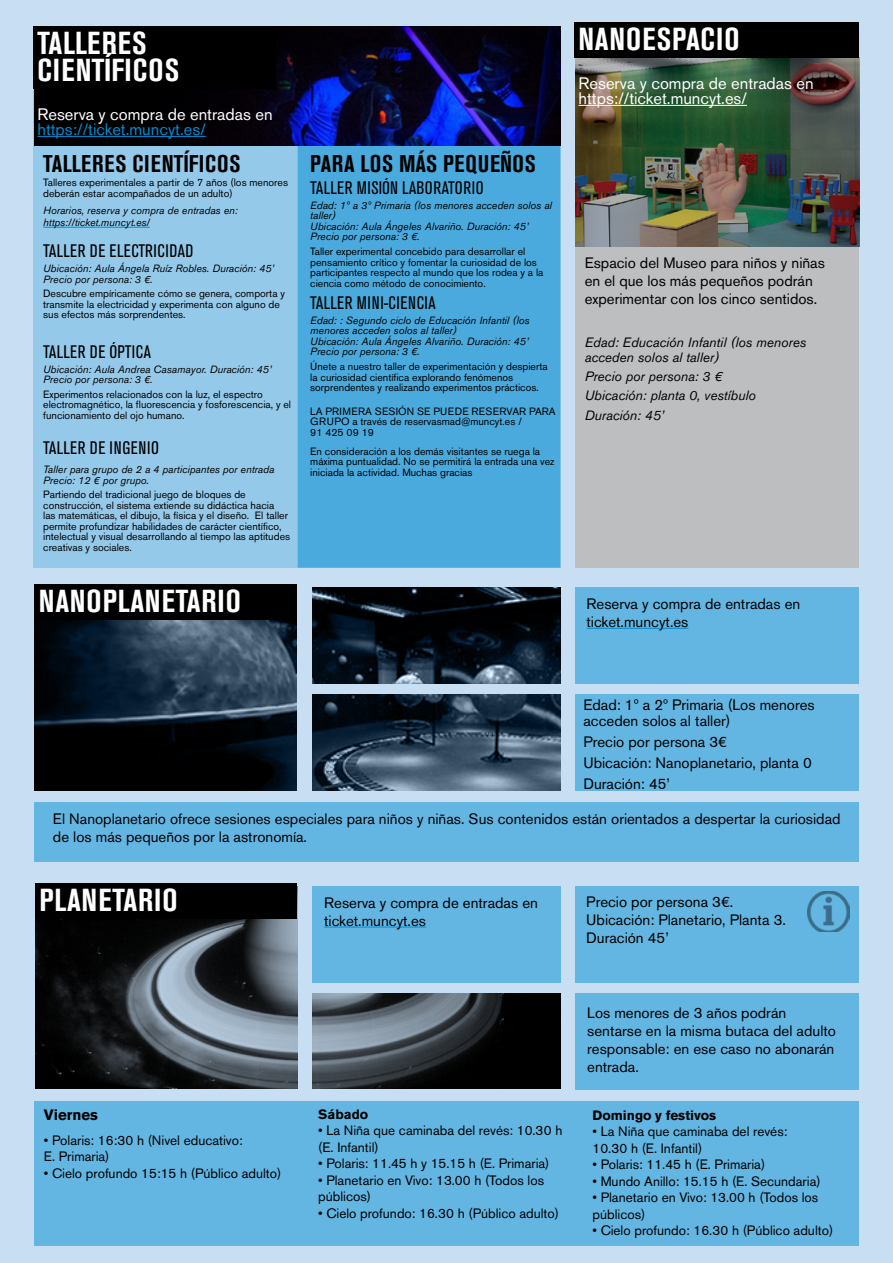
<style>
.page{position:relative;width:893px;height:1263px;background:#c7def3}
.page>*{position:absolute;margin:0;border:0;box-sizing:border-box;transform-origin:0 0}
.titulo{font:700 condensed 31.5px/27px "Akzidenz Grotesk BE";letter-spacing:.02em;color:#fff}
.taller{font:700 condensed 24px "Akzidenz Grotesk BE";letter-spacing:.02em;color:#000}
.subtitulo{font:condensed 18px "Akzidenz Grotesk BE";letter-spacing:.02em;color:#000}
.textos_taller{font:condensed 18px "Akzidenz Grotesk BE";letter-spacing:.03em;color:#000}
.textos_taller-2{font:16.5px/15px "Akzidenz Grotesk BE";color:#fff}
.textos_taller-3{font:15px/18px "Akzidenz Grotesk BE";color:#000}
.textos_taller-4{font:700 15px "Akzidenz Grotesk BE";color:#000}
.textos_taller-5{font:13.5px/16.5px "Akzidenz Grotesk BE";color:#000}
.aula_taller{font:italic 13.5px/15px "Akzidenz Grotesk BE";color:#000}
.textos_taller-6{font:700 13.5px "Akzidenz Grotesk BE";color:#000}
.aula_taller-2{font:10.5px/10.5px "Akzidenz Grotesk BE";color:#000}
.textos_taller-7{font:10.5px/10.5px "Akzidenz Grotesk BE";color:#000}
.aula_taller-3{font:italic 10.5px/10.5px "Akzidenz Grotesk BE";color:#000}
.taller-2{font:10.5px/10.5px "Akzidenz Grotesk BE";color:#000}
.taller-3{font:italic 10.5px "Akzidenz Grotesk BE";color:#000}
.s1{color:#008cd2}
.s2{color:#000101}
</style>
<div class="page">
<div style="left:575px;top:587px;width:283px;height:97px;background:#63b5e2"></div>
<div style="left:575px;top:694px;width:283px;height:97px;background:#63b5e2"></div>
<img style="left:312px;top:587px;width:248px;height:97px">
<hr style="left:586px;top:628px;width:102px;height:1px;background:#008cd2">
<div style="left:34px;top:803px;width:824px;height:59px;background:#63b5e2"></div>
<img style="left:35px;top:620px;width:262px;height:170px">
<img style="left:312px;top:694px;width:248px;height:96px">
<div style="left:35px;top:584px;width:262px;height:36px;background:#000"></div>
<svg style="left:33px;top:89px;width:527px;height:479px;background:#6fb9e3"></svg>
<hr style="left:43px;top:227px;width:107px;height:1px;background:#008cd2">
<div style="left:34px;top:26px;width:526px;height:119px;background:#000"></div>
<img style="left:151px;top:26px;width:409px;height:119px">
<div style="left:33px;top:26px;width:243px;height:63px;background:#000"></div>
<hr style="left:37px;top:136px;width:169px;height:1px;background:#008cd2">
<div style="left:575px;top:886px;width:284px;height:96px;background:#63b5e2"></div>
<div style="left:575px;top:993px;width:284px;height:96px;background:#63b5e2"></div>
<div style="left:313px;top:886px;width:248px;height:96px;background:#63b5e2"></div>
<div style="left:35px;top:1101px;width:824px;height:145px;background:#63b5e2"></div>
<img style="left:35px;top:919px;width:262px;height:170px">
<img style="left:313px;top:993px;width:248px;height:96px">
<div style="left:35px;top:883px;width:262px;height:36px;background:#000"></div>
<img style="left:807px;top:892px;width:43px;height:40px">
<hr style="left:324px;top:927px;width:102px;height:1px;background:#008cd2">
<div style="left:576px;top:57px;width:283px;height:511px;background:#bcbec0"></div>
<img style="left:575px;top:58px;width:284px;height:189px">
<div style="left:574px;top:22px;width:285px;height:36px;background:#000"></div>
<hr style="left:578px;top:105px;width:169px;height:1px;background:#fff">
<p class="titulo" style="left:37px;top:30px;width:143px">TALLERES<br>CIENTÍFICOS</p>
<p class="textos_taller-2" style="left:37px;top:107px;width:237px">Reserva y compra de entradas en <span class="s1">https://ticket.muncyt.es/</span></p>
<p class="taller" style="left:43px;top:150px;width:199px">TALLERES CIENTÍFICOS</p>
<p class="taller-2" style="left:43px;top:178px;width:246px">Talleres experimentales a partir de 7 años (los menores deberán estar acompañados de un adulto)</p>
<p class="taller-3" style="left:43px;top:204px;width:196px">Horarios, reserva y compra de entradas en:</p>
<p class="taller-3" style="left:43px;top:216px;width:108px">https://ticket.muncyt.es/</p>
<p class="subtitulo" style="left:43px;top:241px;width:152px">TALLER DE ELECTRICIDAD</p>
<p class="aula_taller-3" style="left:43px;top:263px;width:232px">Ubicación: Aula Ángela Ruíz Robles. Duración: 45’<br>Precio por persona: 3 €.</p>
<p class="textos_taller-7" style="left:43px;top:289px;width:243px">Descubre empíricamente cómo se genera, comporta y transmite la electricidad y experimenta con alguno de sus efectos más sorprendentes.</p>
<p class="subtitulo" style="left:43px;top:342px;width:109px">TALLER DE ÓPTICA</p>
<p class="aula_taller-3" style="left:43px;top:364px;width:230px">Ubicación: Aula Andrea Casamayor. Duración: 45’<br>Precio por persona: 3 €.</p>
<p class="textos_taller-7" style="left:43px;top:389px;width:249px">Experimentos relacionados con la luz, el espectro electromagnético, la fluorescencia y fosforescencia, y el funcionamiento del ojo humano.</p>
<p class="textos_taller" style="left:43px;top:438px;width:117px">TALLER DE INGENIO</p>
<p class="aula_taller-3" style="left:43px;top:464px;width:233px">Taller para grupo de 2 a 4 participantes por entrada<br>Precio: 12 € por grupo.</p>
<p class="textos_taller-7" style="left:43px;top:490px;width:248px">Partiendo del tradicional juego de bloques de construcción, el sistema extiende su didáctica hacia<br>las matemáticas, el dibujo, la física y el diseño. El taller permite profundizar habilidades de carácter científico, intelectual y visual desarrollando al tiempo las aptitudes creativas y sociales.</p>
<p class="titulo" style="left:39px;top:588px;width:204px">NANOPLANETARIO</p>
<p class="taller" style="left:310px;top:150px;width:227px">PARA LOS MÁS PEQUEÑOS</p>
<p class="subtitulo" style="left:310px;top:178px;width:175px">TALLER MISIÓN LABORATORIO</p>
<p class="aula_taller-3" style="left:310px;top:200px;width:243px">Edad: 1º a 3º Primaria (los menores acceden solos al taller)<br>Ubicación: Aula Ángeles Alvariño. Duración: 45’ Precio por persona: 3 €.</p>
<p class="aula_taller-2" style="left:310px;top:246px;width:235px">Taller experimental concebido para desarrollar el pensamiento crítico y fomentar la curiosidad de los participantes respecto al mundo que los rodea y a la ciencia como método de conocimiento.</p>
<p class="subtitulo" style="left:310px;top:293px;width:127px">TALLER MINI-CIENCIA</p>
<p class="aula_taller-3" style="left:310px;top:315px;width:221px">Edad: : Segundo ciclo de Educación Infantil (los menores acceden solos al taller)<br>Ubicación: Aula Ángeles Alvariño. Duración: 45’ Precio por persona: 3 €.</p>
<p class="aula_taller-2" style="left:310px;top:361px;width:239px">Únete a nuestro taller de experimentación y despierta la curiosidad científica explorando fenómenos sorprendentes y realizando experimentos prácticos.</p>
<p class="aula_taller-2" style="left:310px;top:406px;width:247px">LA PRIMERA SESIÓN SE PUEDE RESERVAR PARA<br>GRUPO a través de reservasmad@muncyt.es /<br>91 425 09 19</p>
<p class="aula_taller-2" style="left:310px;top:446px;width:246px">En consideración a los demás visitantes se ruega la máxima puntualidad. No se permitirá la entrada una vez iniciada la actividad. Muchas gracias</p>
<p class="titulo" style="left:578px;top:26px;width:162px">NANOESPACIO</p>
<p class="textos_taller-2" style="left:578px;top:75px;width:237px">Reserva y compra de entradas en https://ticket.muncyt.es/</p>
<p class="textos_taller-3" style="left:585px;top:254px;width:242px">Espacio del Museo para niños y niñas en el que los más pequeños podrán experimentar con los cinco sentidos.</p>
<p class="aula_taller" style="left:585px;top:335px;width:223px">Edad: Educación Infantil (los menores acceden solos al taller)</p>
<p class="aula_taller" style="left:585px;top:369px;width:139px">Precio por persona: 3 €</p>
<p class="aula_taller" style="left:585px;top:388px;width:173px">Ubicación: planta 0, vestíbulo</p>
<p class="aula_taller" style="left:585px;top:407px;width:81px">Duración: 45’</p>
<p class="textos_taller-3" style="left:586px;top:595px;width:215px">Reserva y compra de entradas en ticket.muncyt.es</p>
<p class="textos_taller-3" style="left:583px;top:696px;width:233px;line-height:16.5px">Edad: 1º a 2º Primaria (Los menores acceden solos al taller)</p>
<p class="textos_taller-3" style="left:583px;top:733px;width:145px">Precio por persona 3€</p>
<p class="textos_taller-3" style="left:583px;top:754px;width:230px">Ubicación: Nanoplanetario, planta 0</p>
<p class="textos_taller-3" style="left:583px;top:774px;width:88px">Duración: 45’</p>
<p class="textos_taller-3" style="left:53px;top:810px;width:789px">El Nanoplanetario ofrece sesiones especiales para niños y niñas. Sus contenidos están orientados a despertar la curiosidad de los más pequeños por la astronomía.</p>
<p class="titulo" style="left:40px;top:887px;width:140px">PLANETARIO</p>
<p class="textos_taller-4" style="left:44px;top:1106px;width:56px">Viernes</p>
<p class="textos_taller-5" style="left:44px;top:1132px;width:200px">• Polaris: 16:30 h (Nivel educativo:<br>E. Primaria)</p>
<p class="textos_taller-5" style="left:44px;top:1165px;width:239px">• Cielo profundo 15:15 h (Público adulto)</p>
<p class="textos_taller-3" style="left:324px;top:893px;width:215px">Reserva y compra de entradas en <span class="s2">ticket.muncyt.es</span></p>
<p class="textos_taller-6" style="left:318px;top:1106px;width:52px">Sábado</p>
<p class="textos_taller-5" style="left:318px;top:1122px;width:246px">• La Niña que caminaba del revés: 10.30 h (E. Infantil)</p>
<p class="textos_taller-5" style="left:318px;top:1155px;width:233px">• Polaris: 11.45 h y 15.15 h (E. Primaria)</p>
<p class="textos_taller-5" style="left:318px;top:1172px;width:227px">• Planetario en Vivo: 13.00 h (Todos los públicos)</p>
<p class="textos_taller-5" style="left:318px;top:1205px;width:242px">• Cielo profundo: 16.30 h (Público adulto)</p>
<p class="textos_taller-3" style="left:586px;top:893px;width:201px">Precio por persona 3€.<br>Ubicación: Planetario, Planta 3.<br>Duración 45’</p>
<p class="textos_taller-3" style="left:587px;top:1003px;width:250px">Los menores de 3 años podrán sentarse en la misma butaca del adulto responsable: en ese caso no abonarán entrada.</p>
<p class="textos_taller-6" style="left:592px;top:1107px;width:125px">Domingo y festivos</p>
<p class="textos_taller-5" style="left:592px;top:1123px;width:196px">• La Niña que caminaba del revés:<br>10.30 h (E. Infantil)</p>
<p class="textos_taller-5" style="left:592px;top:1156px;width:174px">• Polaris: 11.45 h (E. Primaria)</p>
<p class="textos_taller-5" style="left:592px;top:1173px;width:230px">• Mundo Anillo: 15.15 h (E. Secundaria)</p>
<p class="textos_taller-5" style="left:592px;top:1189px;width:227px">• Planetario en Vivo: 13.00 h (Todos los públicos)</p>
<p class="textos_taller-5" style="left:592px;top:1222px;width:242px">• Cielo profundo: 16.30 h (Público adulto)</p>
</div>
